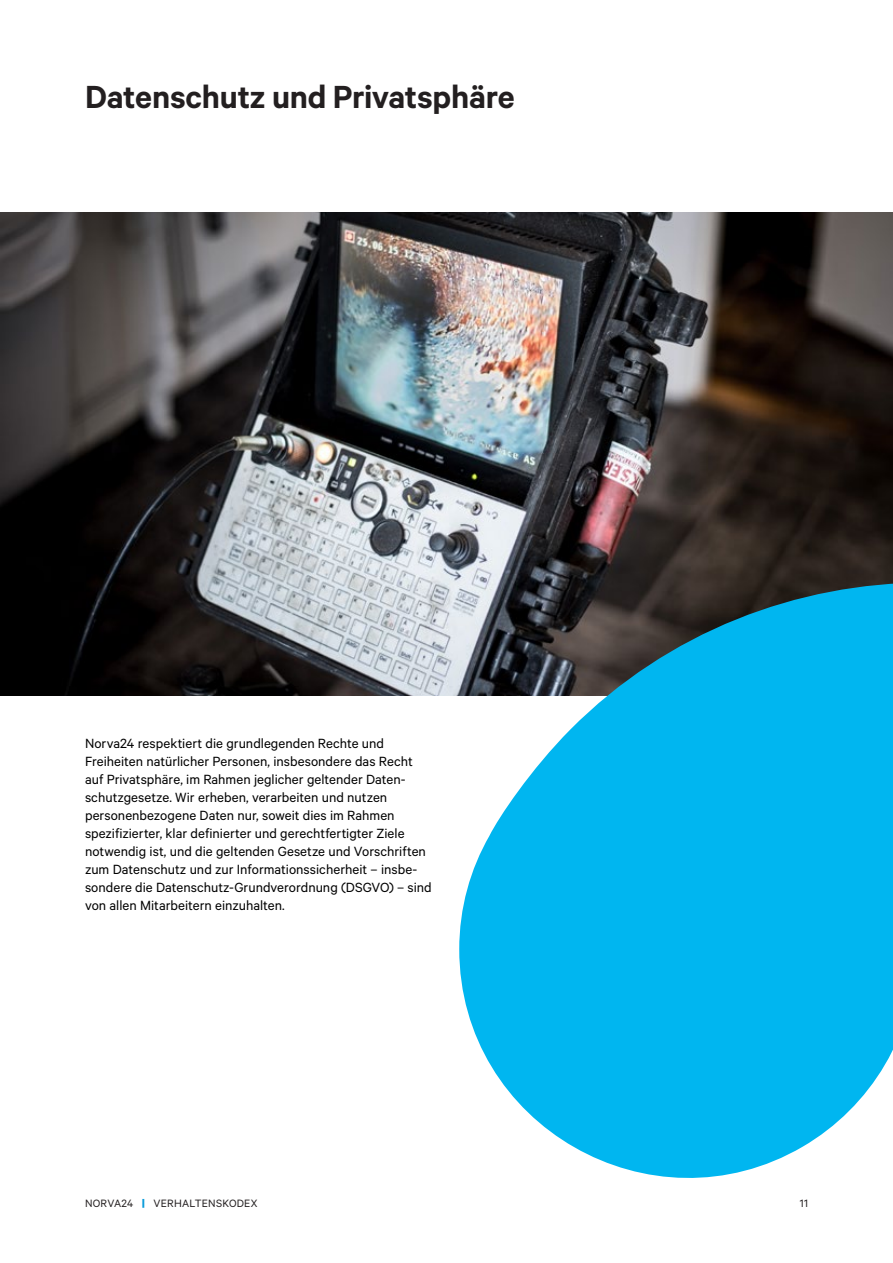
<style>
.page{position:relative;width:893px;height:1263px;background:#fff}
.page>*{position:absolute;margin:0;border:0;box-sizing:border-box;transform-origin:0 0}
.t1{font:600 36px "Calibre";letter-spacing:-.005em;color:#231f20}
.t2{font:15px/18px "Calibre";color:#000001}
.t3{font:12px "Calibre";letter-spacing:.02em;color:#231f20}
.s1{font-weight:900;color:#069ad9}
</style>
<div class="page">
<img style="left:0;top:213px;width:893px;height:482px">
<svg style="left:459px;top:533px;width:434px;height:645px;background:#28a8d1"></svg>
<h1 class="t1" style="left:85px;top:76px;width:431px">Datenschutz und Privatsphäre</h1>
<p class="t2" style="left:85px;top:733px;width:348px">Norva24 respektiert die grundlegenden Rechte und Freiheiten natürlicher Personen, insbesondere das Recht auf Privatsphäre, im Rahmen jeglicher geltender Daten&shy;schutzgesetze. Wir erheben, verarbeiten und nutzen personenbezogene Daten nur, soweit dies im Rahmen spezifizierter, klar definierter und gerechtfertigter Ziele notwendig ist, und die geltenden Gesetze und Vorschriften zum Datenschutz und zur Informationssicherheit – insbe&shy;sondere die Datenschutz-Grundverordnung (DSGVO) – sind von allen Mitarbeitern einzuhalten.</p>
<p class="t3" style="left:85px;top:1196px;width:174px">NORVA24 <span class="s1">|</span> VERHALTENSKODEX</p>
<p class="t3" style="left:800px;top:1196px;width:10px">11</p>
</div>
